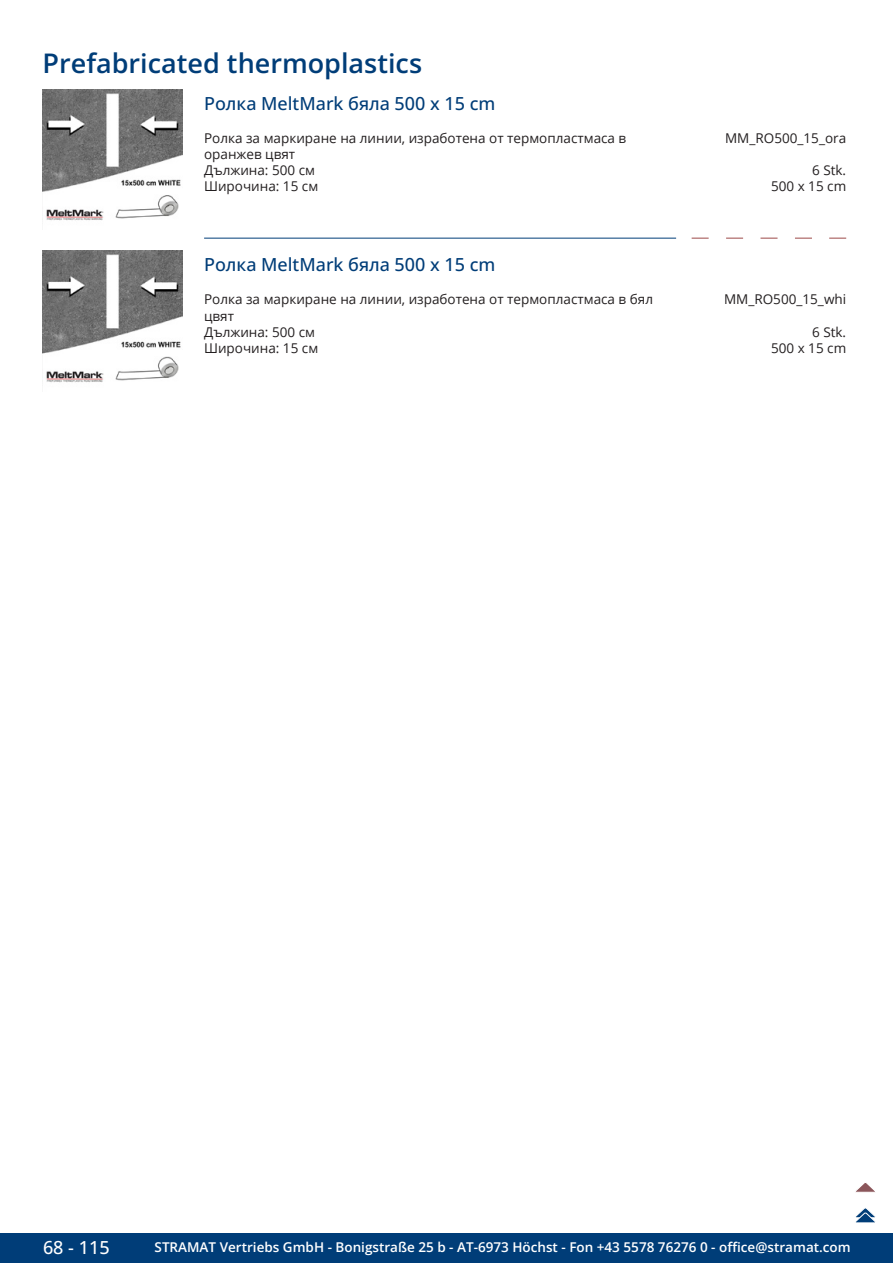
<style>
.page{position:relative;width:893px;height:1263px;background:#fff}
.page>*{position:absolute;margin:0;border:0;box-sizing:border-box;transform-origin:0 0}
.GruppeName{font:600 27px "Open Sans";color:#003d78}
.ArtikelName{font:500 18px "Open Sans";color:#003d78}
.t1{font:500 18px "Open Sans";color:#fff}
.Beschreibung{font:13.5px/16.2px "Open Sans";color:#231f20}
.t2{font:600 13.5px "Open Sans";color:#fff}
.ArtikelNummer{font:13.5px "Open Sans";color:#231f20}
</style>
<div class="page">
<div style="left:0;top:1233px;width:893px;height:30px;background:#003d78"></div>
<img style="left:43px;top:89px;width:140px;height:132px">
<img style="left:43px;top:251px;width:140px;height:132px">
<svg style="left:692px;top:238px;width:17px;height:1px"></svg>
<svg style="left:726px;top:238px;width:17px;height:1px"></svg>
<svg style="left:760px;top:238px;width:17px;height:1px"></svg>
<svg style="left:795px;top:238px;width:17px;height:1px"></svg>
<svg style="left:829px;top:238px;width:17px;height:1px"></svg>
<hr style="left:204px;top:238px;width:472px;height:1px;background:#003d78">
<svg style="left:856px;top:1183px;width:19px;height:9px"></svg>
<svg style="left:855px;top:1208px;width:21px;height:15px"></svg>
<p class="GruppeName" style="left:43px;top:44px;width:381px">Prefabricated thermoplastics</p>
<p class="ArtikelName" style="left:204px;top:91px;width:293px">Ролка MeltMark бяла 500 x 15 cm</p>
<p class="Beschreibung" style="left:204px;top:129px;width:424px">Ролка за маркиране на линии, изработена от термопластмаса в оранжев цвят<br>Дължина: 500 см<br>Широчина: 15 см</p>
<p class="ArtikelNummer" style="left:725px;top:128px;width:123px">MM_RO500_15_ora</p>
<p class="ArtikelNummer" style="left:812px;top:161px;width:36px">6 Stk.</p>
<p class="ArtikelNummer" style="left:771px;top:177px;width:77px">500 x 15 cm</p>
<p class="ArtikelName" style="left:204px;top:252px;width:293px">Ролка MeltMark бяла 500 x 15 cm</p>
<p class="Beschreibung" style="left:204px;top:291px;width:450px">Ролка за маркиране на линии, изработена от термопластмаса в бял цвят<br>Дължина: 500 см<br>Широчина: 15 см</p>
<p class="ArtikelNummer" style="left:724px;top:290px;width:124px">MM_RO500_15_whi</p>
<p class="ArtikelNummer" style="left:812px;top:322px;width:36px">6 Stk.</p>
<p class="ArtikelNummer" style="left:771px;top:339px;width:77px">500 x 15 cm</p>
<h2 class="t1" style="left:43px;top:1234px;width:68px">68 - 115</h2>
<p class="t2" style="left:155px;top:1238px;width:698px">STRAMAT Vertriebs GmbH - Bonigstraße 25 b - AT-6973 Höchst - Fon +43 5578 76276 0 - office@stramat.com</p>
</div>
